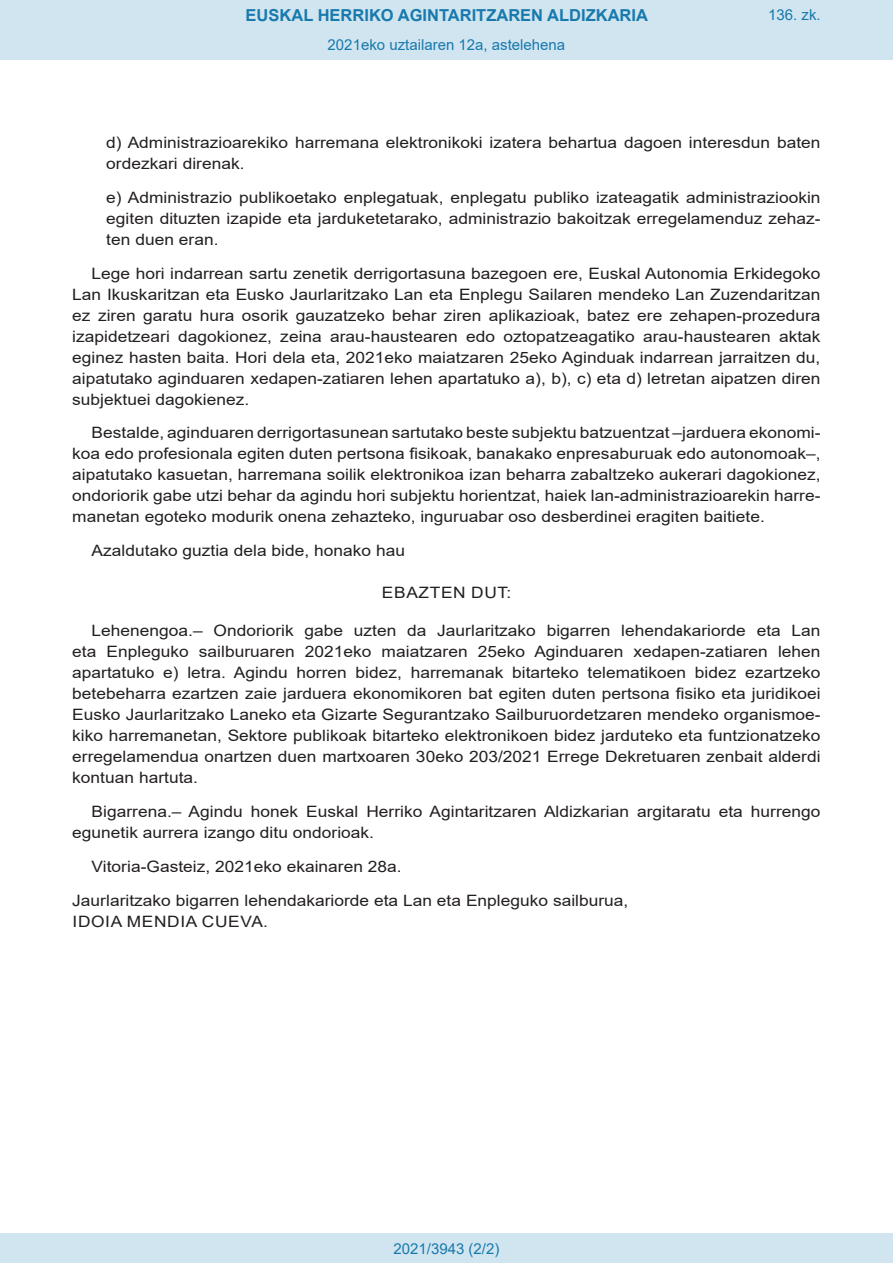
<style>
.page{position:relative;width:893px;height:1263px;background:#fff}
.page>*{position:absolute;margin:0;border:0;box-sizing:border-box;transform-origin:0 0}
.t1{font:700 16.5px "Arial";color:#1879ad}
.BOPVDetalle{font:15.6px/21px "Arial";color:#231f20;text-align:justify;scale:1.11 1}
.BOPVDetalle1{font:15.6px/21px "Arial";color:#231f20;scale:1.11 1}
.BOPVFirmaPuesto{font:15.6px "Arial";color:#231f20;scale:1.11 1}
.BOPVFirmaLugFec{font:15.6px "Arial";color:#231f20;scale:1.11 1}
.BOPVFirmaNombre{font:15.6px "Arial";letter-spacing:.035em;color:#231f20;scale:1.11 1}
.BOPVClave{font:15.6px "Arial";letter-spacing:.035em;color:#231f20;scale:1.11 1}
.Paginacion_Centro{font:15px "Arial";color:#1879ad}
</style>
<div class="page">
<div style="left:0;top:0;width:893px;height:60px;background:#d0e5f0"></div>
<div style="left:0;top:1233px;width:893px;height:30px;background:#d0e5f0"></div>
<p class="t1" style="left:246px;top:3px;width:404px">EUSKAL HERRIKO AGINTARITZAREN ALDIZKARIA</p>
<p class="Paginacion_Centro" style="left:328px;top:35px;width:239px">2021eko uztailaren 12a, astelehena</p>
<p class="Paginacion_Centro" style="left:768px;top:5px;width:54px">136. zk.</p>
<p class="BOPVDetalle1" style="left:106px;top:132px;width:645px">d) Administrazioarekiko harremana elektronikoki izatera behartua dagoen interesdun baten ordezkari direnak.</p>
<p class="BOPVDetalle1" style="left:106px;top:187px;width:645px;text-align:justify">e) Administrazio publikoetako enplegatuak, enplegatu publiko izateagatik administraziookin egiten dituzten izapide eta jarduketetarako, administrazio bakoitzak erregelamenduz zehaz&shy;ten duen eran.</p>
<p class="BOPVDetalle" style="left:72px;top:263px;width:676px;text-indent:19px">Lege hori indarrean sartu zenetik derrigortasuna bazegoen ere, Euskal Autonomia Erkidegoko Lan Ikuskaritzan eta Eusko Jaurlaritzako Lan eta Enplegu Sailaren mendeko Lan Zuzendaritzan ez ziren garatu hura osorik gauzatzeko behar ziren aplikazioak, batez ere zehapen-prozedura izapidetzeari dagokionez, zeina arau-haustearen edo oztopatzeagatiko arau-haustearen aktak eginez hasten baita. Hori dela eta, 2021eko maiatzaren 25eko Aginduak indarrean jarraitzen du, aipatutako aginduaren xedapen-zatiaren lehen apartatuko a), b), c) eta d) letretan aipatzen diren subjektuei dagokienez.</p>
<p class="BOPVDetalle" style="left:72px;top:422px;width:676px;text-indent:19px">Bestalde, aginduaren derrigortasunean sartutako beste subjektu batzuentzat –jarduera ekonomi&shy;koa edo profesionala egiten duten pertsona fisikoak, banakako enpresaburuak edo autonomoak–, aipatutako kasuetan, harremana soilik elektronikoa izan beharra zabaltzeko aukerari dagokionez, ondoriorik gabe utzi behar da agindu hori subjektu horientzat, haiek lan-administrazioarekin harre&shy;manetan egoteko modurik onena zehazteko, inguruabar oso desberdinei eragiten baitiete.</p>
<p class="BOPVDetalle" style="left:92px;top:540px;width:284px">Azaldutako guztia dela bide, honako hau</p>
<p class="BOPVClave" style="left:382px;top:582px;width:118px">EBAZTEN DUT:</p>
<p class="BOPVDetalle" style="left:72px;top:620px;width:676px;text-indent:19px">Lehenengoa.– Ondoriorik gabe uzten da Jaurlaritzako bigarren lehendakariorde eta Lan eta Enpleguko sailburuaren 2021eko maiatzaren 25eko Aginduaren xedapen-zatiaren lehen apartatuko e) letra. Agindu horren bidez, harremanak bitarteko telematikoen bidez ezartzeko betebeharra ezartzen zaie jarduera ekonomikoren bat egiten duten pertsona fisiko eta juridikoei Eusko Jaurlaritzako Laneko eta Gizarte Segurantzako Sailburuordetzaren mendeko organismoe&shy;kiko harremanetan, Sektore publikoak bitarteko elektronikoen bidez jarduteko eta funtzionatzeko erregelamendua onartzen duen martxoaren 30eko 203/2021 Errege Dekretuaren zenbait alderdi kontuan hartuta.</p>
<p class="BOPVDetalle" style="left:72px;top:801px;width:676px;text-indent:19px">Bigarrena.– Agindu honek Euskal Herriko Agintaritzaren Aldizkarian argitaratu eta hurrengo egunetik aurrera izango ditu ondorioak.</p>
<p class="BOPVFirmaLugFec" style="left:92px;top:856px;width:281px">Vitoria-Gasteiz, 2021eko ekainaren 28a.</p>
<p class="BOPVFirmaPuesto" style="left:72px;top:889px;width:503px">Jaurlaritzako bigarren lehendakariorde eta Lan eta Enpleguko sailburua,</p>
<p class="BOPVFirmaNombre" style="left:73px;top:910px;width:178px">IDOIA MENDIA CUEVA.</p>
<p class="Paginacion_Centro" style="left:393px;top:1238px;width:107px">2021/3943 (2/2)</p>
</div>
